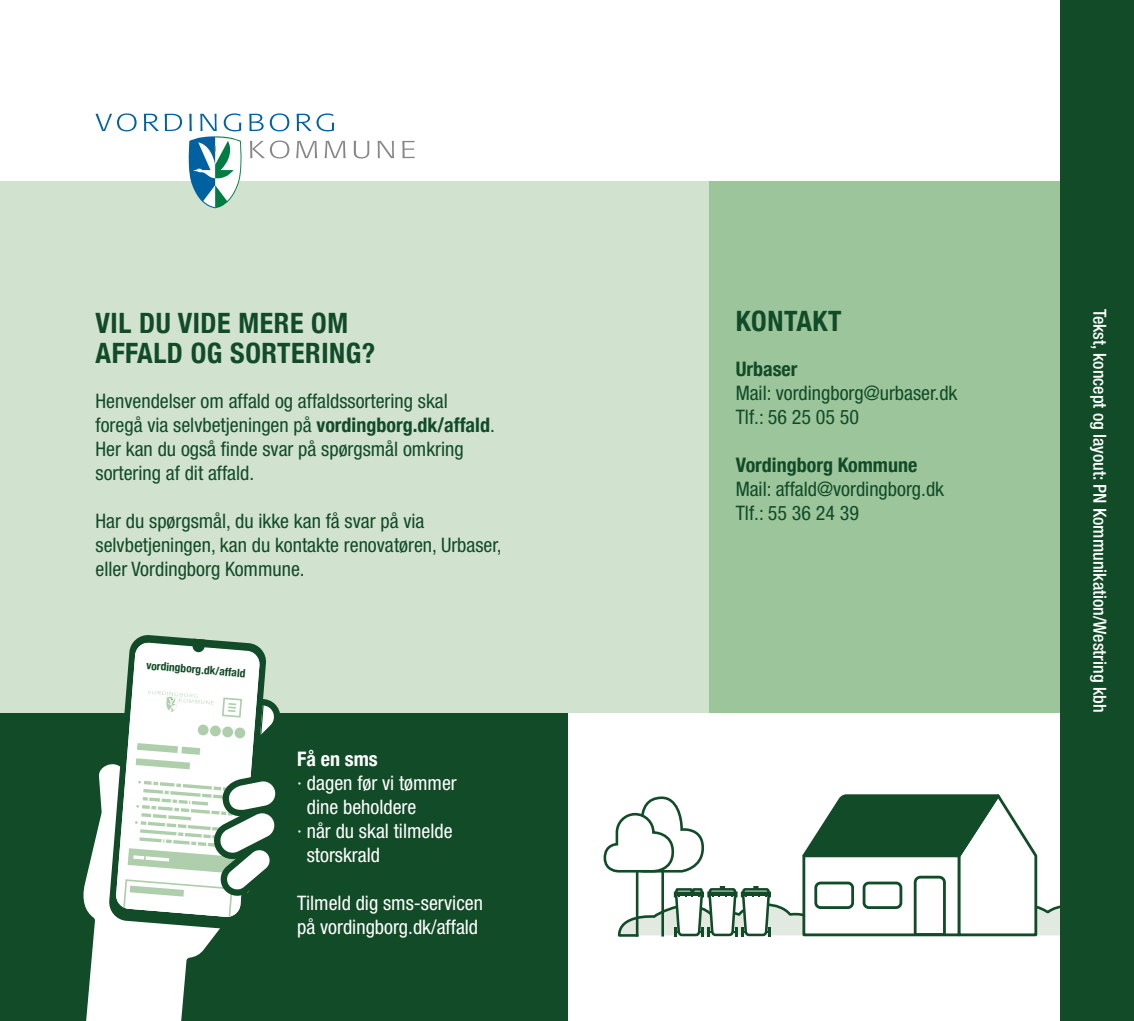
<style>
.page{position:relative;width:1134px;height:1021px;background:#fff}
.page>*{position:absolute;margin:0;border:0;box-sizing:border-box;transform-origin:0 0}
.H1_-_bagside{font:700 condensed 28px/30px "Helvetica Neue";letter-spacing:.02em;color:#114b27}
.Brød_lille_i_bund_og_bagside{font:condensed 20px/24px "Helvetica Neue LT Std";color:#114b27}
.Brød_lille_i_bund_og_bagside-2{font:condensed 20px/24px "Helvetica Neue LT Std";color:#fff}
.Brød_lille_i_bund_og_bagside-3{font:700 condensed 20px "Helvetica Neue";color:#114b27}
.Brød_lille_i_bund_og_bagside-4{font:700 condensed 20px "Helvetica Neue";color:#fff}
.t1{font:500 condensed 18px "Helvetica Neue LT Std";color:#fff}
.t2{font:700 condensed 11.4px "Helvetica Neue";color:#114b27}
.s1{font-family:"Helvetica Neue";font-weight:700}
</style>
<div class="page">
<svg style="left:603px;top:794px;width:457px;height:143px"></svg>
<hr style="left:661px;top:871px;width:3px;height:65px;background:#114b27">
<div style="left:0;top:713px;width:567px;height:307px;background:#114b27"></div>
<div style="left:709px;top:181px;width:425px;height:532px;background:#9dc59b"></div>
<div style="left:1060px;top:0;width:74px;height:1020px;background:#114b27"></div>
<div style="left:0;top:181px;width:709px;height:532px;background:#d1e3ce"></div>
<svg style="left:96px;top:113px;width:319px;height:95px"></svg>
<svg style="left:83px;top:765px;width:137px;height:255px"></svg>
<svg style="left:108px;top:635px;width:112px;height:294px"></svg>
<svg style="left:116px;top:638px;width:164px;height:279px"></svg>
<h1 class="H1_-_bagside" style="left:96px;top:305px;width:281px">VIL DU VIDE MERE OM<br>AFFALD OG SORTERING?</h1>
<p class="Brød_lille_i_bund_og_bagside" style="left:96px;top:388px;width:401px">Henvendelser om affald og affaldssortering skal foregå via selvbetjeningen på <span class="s1">vordingborg.dk/affald</span>.</p>
<p class="Brød_lille_i_bund_og_bagside" style="left:96px;top:436px;width:370px">Her kan du også finde svar på spørgsmål omkring sortering af dit affald.</p>
<p class="Brød_lille_i_bund_og_bagside" style="left:96px;top:508px;width:408px">Har du spørgsmål, du ikke kan få svar på via selvbetjeningen, kan du kontakte renovatøren, Urbaser, eller Vordingborg Kommune.</p>
<p class="t2" style="left:147px;top:655px;width:101px;rotate:5deg">vordingborg.dk/affald</p>
<p class="Brød_lille_i_bund_og_bagside-4" style="left:297px;top:742px;width:82px">Få en sms</p>
<p class="Brød_lille_i_bund_og_bagside-2" style="left:307px;top:770px;width:152px;text-indent:-10px">· dagen før vi tømmer dine beholdere</p>
<p class="Brød_lille_i_bund_og_bagside-2" style="left:307px;top:818px;width:147px;text-indent:-10px">· når du skal tilmelde storskrald</p>
<p class="Brød_lille_i_bund_og_bagside-2" style="left:297px;top:890px;width:187px">Tilmeld dig sms-servicen på vordingborg.dk/affald</p>
<h1 class="H1_-_bagside" style="left:736px;top:304px;width:107px">KONTAKT</h1>
<p class="Brød_lille_i_bund_og_bagside-3" style="left:736px;top:352px;width:63px">Urbaser</p>
<p class="Brød_lille_i_bund_og_bagside" style="left:736px;top:381px;width:223px">Mail: vordingborg@urbaser.dk</p>
<p class="Brød_lille_i_bund_og_bagside" style="left:736px;top:405px;width:125px">Tlf.: 56 25 05 50</p>
<p class="Brød_lille_i_bund_og_bagside-3" style="left:736px;top:448px;width:183px">Vordingborg Kommune</p>
<p class="Brød_lille_i_bund_og_bagside" style="left:736px;top:477px;width:210px">Mail: affald@vordingborg.dk</p>
<p class="Brød_lille_i_bund_og_bagside" style="left:736px;top:501px;width:125px">Tlf.: 55 36 24 39</p>
<p class="t1" style="left:1110px;top:309px;width:405px;rotate:90deg">Tekst, koncept og layout: PN Kommunikation/Westring kbh</p>
</div>
